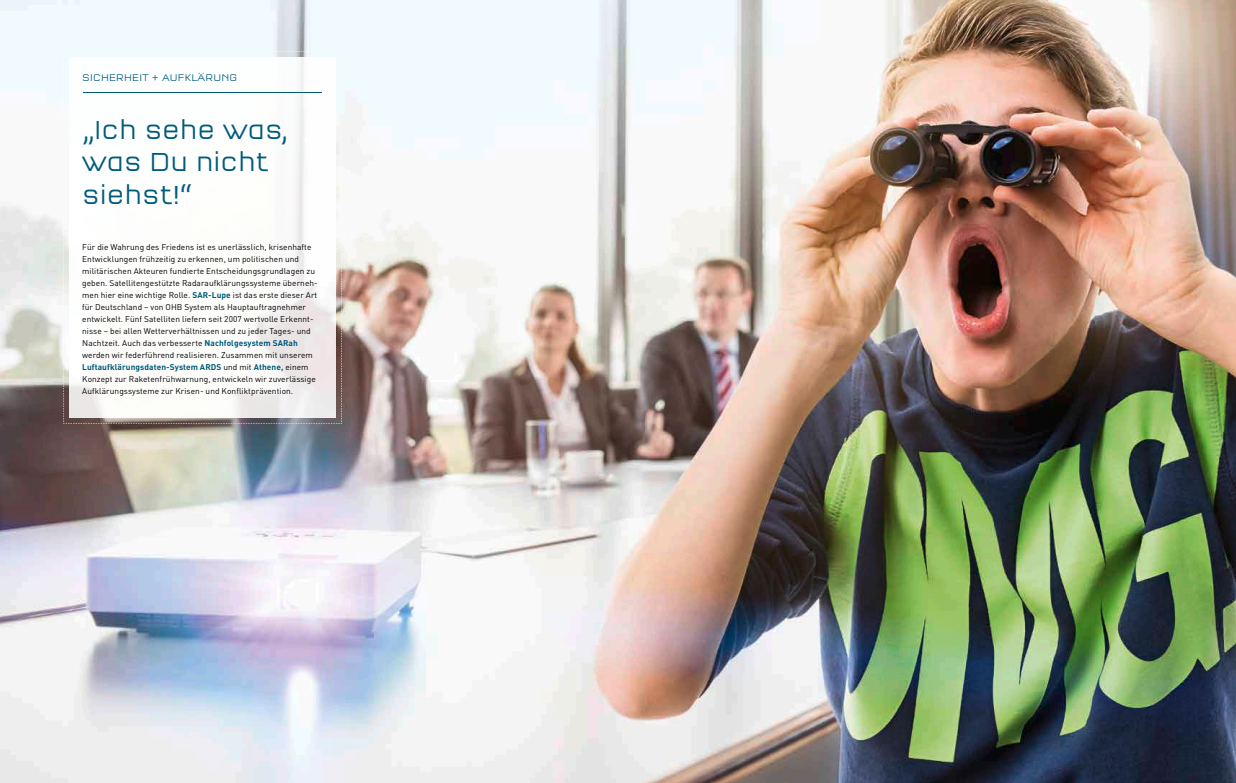
<style>
.page{position:relative;width:1236px;height:783px;background:#fff}
.page>*{position:absolute;margin:0;border:0;box-sizing:border-box;transform-origin:0 0}
.t1{font:300 condensed 27px/32.4px "Q Type OT";color:#005b7b}
.t2{font:300 condensed 10px "Q Type OT";letter-spacing:.02em;color:#005b7b}
.t3{font:8.3px/12px "DIN";letter-spacing:.01em;color:#000}
.s1{font-weight:700;color:#005b7b}
</style>
<div class="page">
<img style="left:0;top:0;width:1236px;height:782px">
<svg style="left:64px;top:51px;width:278px;height:373px"></svg>
<img style="left:69px;top:57px;width:267px;height:360px">
<hr style="left:84px;top:93px;width:238px;height:1px;background:#005b7b">
<p class="t2" style="left:82px;top:72px;width:156px">SICHERHEIT + AUFKLÄRUNG</p>
<h1 class="t1" style="left:82px;top:113px;width:208px">„Ich sehe was, was Du nicht siehst!“</h1>
<p class="t3" style="left:82px;top:240px;width:237px">Für die Wahrung des Friedens ist es unerlässlich, krisen hafte Entwicklungen frühzeitig zu erkennen, um politischen und militärischen Akteuren fundierte Entscheidungsgrundlagen zu geben. Satellitengestützte Radaraufklärungssysteme überneh&shy;men hier eine wichtige Rolle. <span class="s1">SAR-Lupe</span> ist das erste dieser Art für Deutschland – von OHB System als Hauptauftragnehmer entwickelt. Fünf Satelliten liefern seit 2007 wertvolle Erkennt&shy;nisse – bei allen Wetterverhältnissen und zu jeder Tages- und Nachtzeit. Auch das verbesserte <span class="s1">Nachfolgesystem SARah </span>werden wir federführend realisieren. Zusammen mit unserem <span class="s1">Luftaufklärungsdaten-System ARDS</span> und mit <span class="s1">Athene,</span> einem Konzept zur Raketenfrühwarnung, entwickeln wir zuverlässige Aufklärungssysteme zur Krisen- und Konfliktprävention.</p>
</div>
